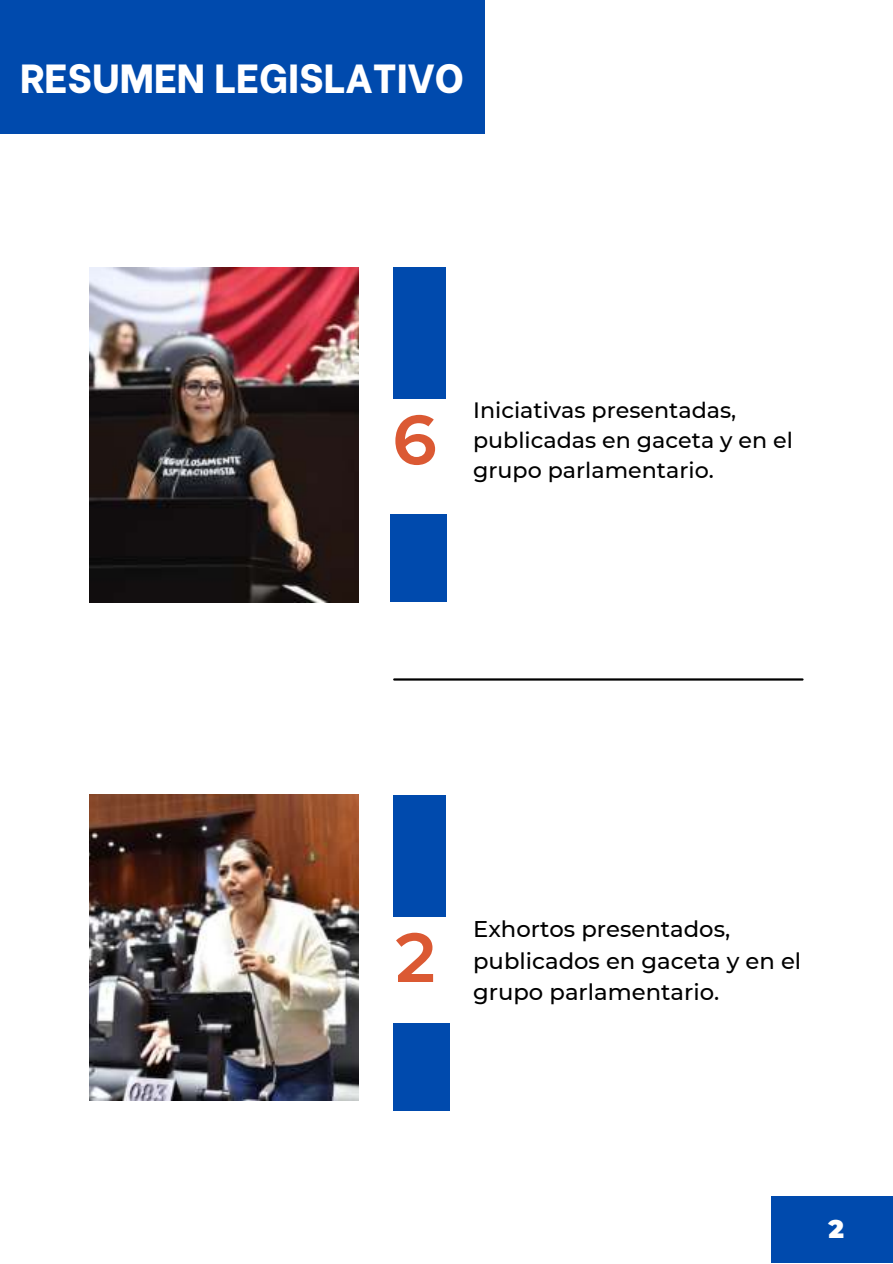
<style>
.page{position:relative;width:893px;height:1264px;background:#fff}
.page>*{position:absolute;margin:0;border:0;box-sizing:border-box;transform-origin:0 0}
.t1{font:700 69.45px "Red Hat Display";color:#db5933}
.t2{font:800 40.5px "Be Vietnam";color:#fff}
.t3{font:900 25.5px "Montserrat";color:#fefefe}
.t4{font:500 22.65px/31.5px "Montserrat";color:#000}
.t5{font:500 22.2px/30.3px "Montserrat";color:#000}
</style>
<div class="page">
<div style="left:393px;top:267px;width:53px;height:132px;background:#004aad"></div>
<div style="left:390px;top:514px;width:56px;height:88px;background:#004aad"></div>
<img style="left:89px;top:267px;width:269px;height:335px">
<div style="left:393px;top:795px;width:53px;height:121px;background:#004aad"></div>
<div style="left:393px;top:1022px;width:56px;height:88px;background:#004aad"></div>
<img style="left:89px;top:794px;width:269px;height:306px">
<div style="left:771px;top:1196px;width:121px;height:66px;background:#004aad"></div>
<div style="left:0;top:0;width:484px;height:134px;background:#004aad"></div>
<hr style="left:394px;top:678px;width:408px;height:2px;background:#000">
<h2 class="t2" style="left:20px;top:44px;width:445px">RESUMEN LEGISLATIVO</h2>
<h1 class="t1" style="left:393px;top:394px;width:46px">6</h1>
<p class="t5" style="left:473px;top:394px;width:321px">Iniciativas presentadas, publicadas en gaceta y en el grupo parlamentario.</p>
<h1 class="t1" style="left:395px;top:912px;width:41px">2</h1>
<p class="t4" style="left:473px;top:912px;width:329px">Exhortos presentados, publicados en gaceta y en el grupo parlamentario.</p>
<p class="t3" style="left:828px;top:1209px;width:17px">2</p>
</div>
